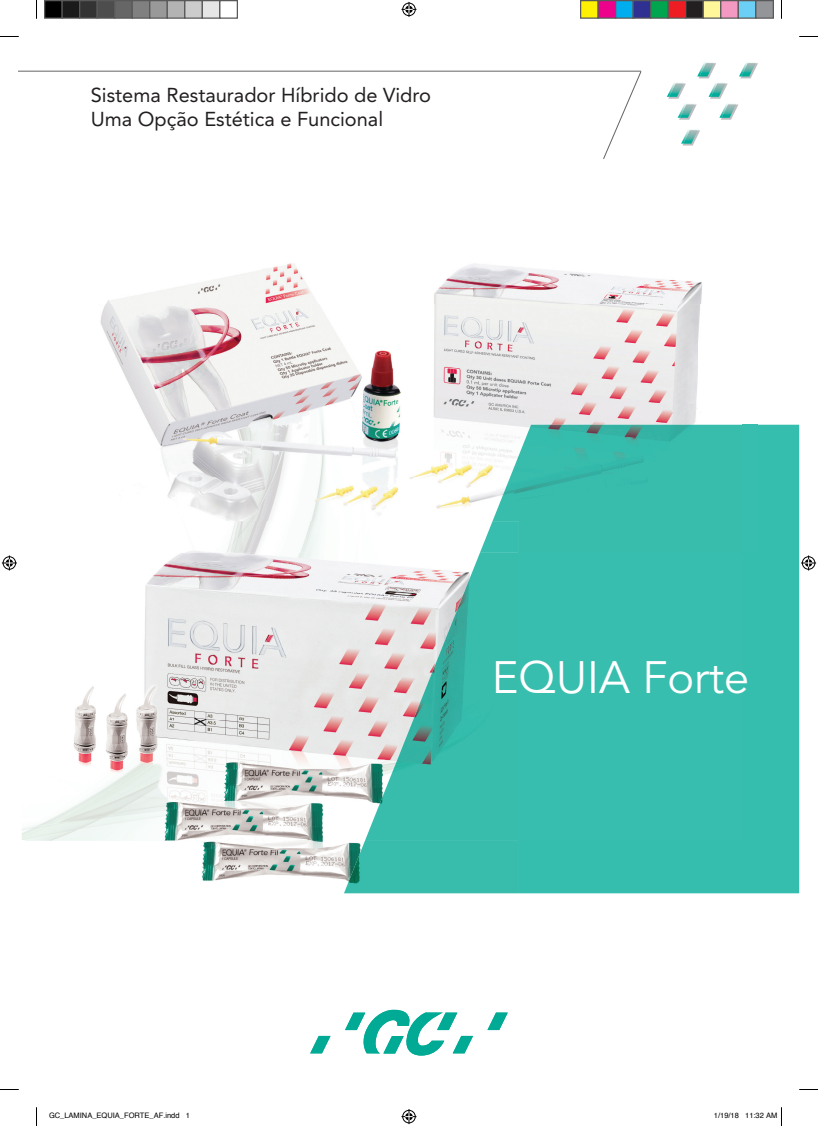
<style>
.page{position:relative;width:818px;height:1126px;background:#fff}
.page>*{position:absolute;margin:0;border:0;box-sizing:border-box;transform-origin:0 0}
.t1{font:45px "Avenir LT Std";color:#fff}
.t2{font:20px/24px "Avenir LT Std";color:#231f20}
.t3{font:7.5px "Helvetica";color:#000}
</style>
<div class="page">
<img style="left:106px;top:263px;width:471px;height:41px">
<img style="left:577px;top:272px;width:125px;height:32px">
<img style="left:100px;top:304px;width:335px;height:217px">
<img style="left:435px;top:304px;width:263px;height:130px">
<img style="left:698px;top:304px;width:2px;height:34px">
<img style="left:435px;top:434px;width:57px;height:75px">
<img style="left:26px;top:840px;width:492px;height:54px">
<img style="left:26px;top:553px;width:247px;height:287px">
<img style="left:273px;top:553px;width:92px;height:127px">
<img style="left:273px;top:680px;width:92px;height:160px">
<img style="left:186px;top:521px;width:135px;height:32px">
<div style="left:518px;top:424px;width:280px;height:469px;background:#35beae"></div>
<img style="left:365px;top:553px;width:377px;height:287px">
<img style="left:492px;top:424px;width:250px;height:129px">
<img style="left:344px;top:840px;width:174px;height:53px">
<img style="left:480px;top:521px;width:38px;height:32px">
<svg style="left:488px;top:1012px;width:19px;height:17px"></svg>
<svg style="left:345px;top:1009px;width:128px;height:46px"></svg>
<svg style="left:310px;top:1035px;width:20px;height:18px"></svg>
<svg style="left:667px;top:62px;width:90px;height:58px"></svg>
<svg style="left:681px;top:129px;width:18px;height:16px"></svg>
<hr style="left:19px;top:71px;width:621px;height:1px;background:#636366">
<svg style="left:602px;top:70px;width:39px;height:89px"></svg>
<svg style="left:0;top:36px;width:19px;height:1px"></svg>
<svg style="left:799px;top:36px;width:18px;height:1px"></svg>
<svg style="left:0;top:1089px;width:19px;height:1px"></svg>
<svg style="left:799px;top:1089px;width:18px;height:1px"></svg>
<svg style="left:36px;top:0;width:1px;height:19px"></svg>
<svg style="left:36px;top:1107px;width:1px;height:18px"></svg>
<svg style="left:401px;top:2px;width:15px;height:15px"></svg>
<svg style="left:401px;top:1109px;width:15px;height:14px"></svg>
<svg style="left:2px;top:555px;width:15px;height:15px"></svg>
<svg style="left:801px;top:555px;width:14px;height:15px"></svg>
<div style="left:45px;top:1px;width:17px;height:17px;background:#000"></div>
<div style="left:44px;top:0;width:19px;height:19px;border:1px solid #595959"></div>
<div style="left:62px;top:1px;width:18px;height:17px;background:#1a1a1a"></div>
<div style="left:61px;top:0;width:19px;height:19px;border:1px solid #595959"></div>
<div style="left:80px;top:1px;width:17px;height:17px;background:#333"></div>
<div style="left:79px;top:0;width:19px;height:19px;border:1px solid #595959"></div>
<div style="left:97px;top:1px;width:18px;height:17px;background:#4d4d4d"></div>
<div style="left:96px;top:0;width:19px;height:19px;border:1px solid #595959"></div>
<div style="left:115px;top:1px;width:17px;height:17px;background:#666"></div>
<div style="left:114px;top:0;width:19px;height:19px;border:1px solid #595959"></div>
<div style="left:132px;top:1px;width:18px;height:17px;background:#808080"></div>
<div style="left:131px;top:0;width:19px;height:19px;border:1px solid #595959"></div>
<div style="left:150px;top:1px;width:17px;height:17px;background:#999"></div>
<div style="left:149px;top:0;width:19px;height:19px;border:1px solid #595959"></div>
<div style="left:167px;top:1px;width:18px;height:17px;background:#b3b3b3"></div>
<div style="left:166px;top:0;width:19px;height:19px;border:1px solid #595959"></div>
<div style="left:185px;top:1px;width:17px;height:17px;background:#ccc"></div>
<div style="left:184px;top:0;width:19px;height:19px;border:1px solid #595959"></div>
<div style="left:202px;top:1px;width:18px;height:17px;background:#e6e6e6"></div>
<div style="left:201px;top:0;width:19px;height:19px;border:1px solid #595959"></div>
<div style="left:219px;top:0;width:19px;height:19px;border:1px solid #595959"></div>
<div style="left:580px;top:1px;width:17px;height:17px;background:#fff101"></div>
<div style="left:579px;top:0;width:19px;height:19px;border:1px solid #595959"></div>
<div style="left:597px;top:1px;width:18px;height:17px;background:#ed028c"></div>
<div style="left:597px;top:0;width:19px;height:19px;border:1px solid #595959"></div>
<div style="left:615px;top:1px;width:17px;height:17px;background:#00aeef"></div>
<div style="left:614px;top:0;width:19px;height:19px;border:1px solid #595959"></div>
<div style="left:632px;top:1px;width:18px;height:17px;background:#2e3092"></div>
<div style="left:632px;top:0;width:19px;height:19px;border:1px solid #595959"></div>
<div style="left:650px;top:1px;width:17px;height:17px;background:#00a54f"></div>
<div style="left:649px;top:0;width:19px;height:19px;border:1px solid #595959"></div>
<div style="left:667px;top:1px;width:18px;height:17px;background:#ee1d23"></div>
<div style="left:667px;top:0;width:19px;height:19px;border:1px solid #595959"></div>
<div style="left:685px;top:1px;width:17px;height:17px;background:#231f20"></div>
<div style="left:684px;top:0;width:19px;height:19px;border:1px solid #595959"></div>
<div style="left:702px;top:1px;width:18px;height:17px;background:#fff79a"></div>
<div style="left:702px;top:0;width:19px;height:19px;border:1px solid #595959"></div>
<div style="left:720px;top:1px;width:17px;height:17px;background:#f499c2"></div>
<div style="left:719px;top:0;width:19px;height:19px;border:1px solid #595959"></div>
<div style="left:737px;top:1px;width:18px;height:17px;background:#6bcff6"></div>
<div style="left:737px;top:0;width:19px;height:19px;border:1px solid #595959"></div>
<div style="left:755px;top:1px;width:17px;height:17px;background:#939598"></div>
<div style="left:754px;top:0;width:19px;height:19px;border:1px solid #595959"></div>
<p class="t2" style="left:91px;top:83px;width:341px">Sistema Restaurador Híbrido de Vidro<br>Uma Opção Estética e Funcional</p>
<h1 class="t1" style="left:491px;top:651px;width:258px">EQUIA Forte</h1>
<p class="t3" style="left:49px;top:1109px;width:142px">GC_LAMINA_EQUIA_FORTE_AF.indd 1</p>
<p class="t3" style="left:713px;top:1109px;width:65px">1/19/18 11:32 AM</p>
</div>
